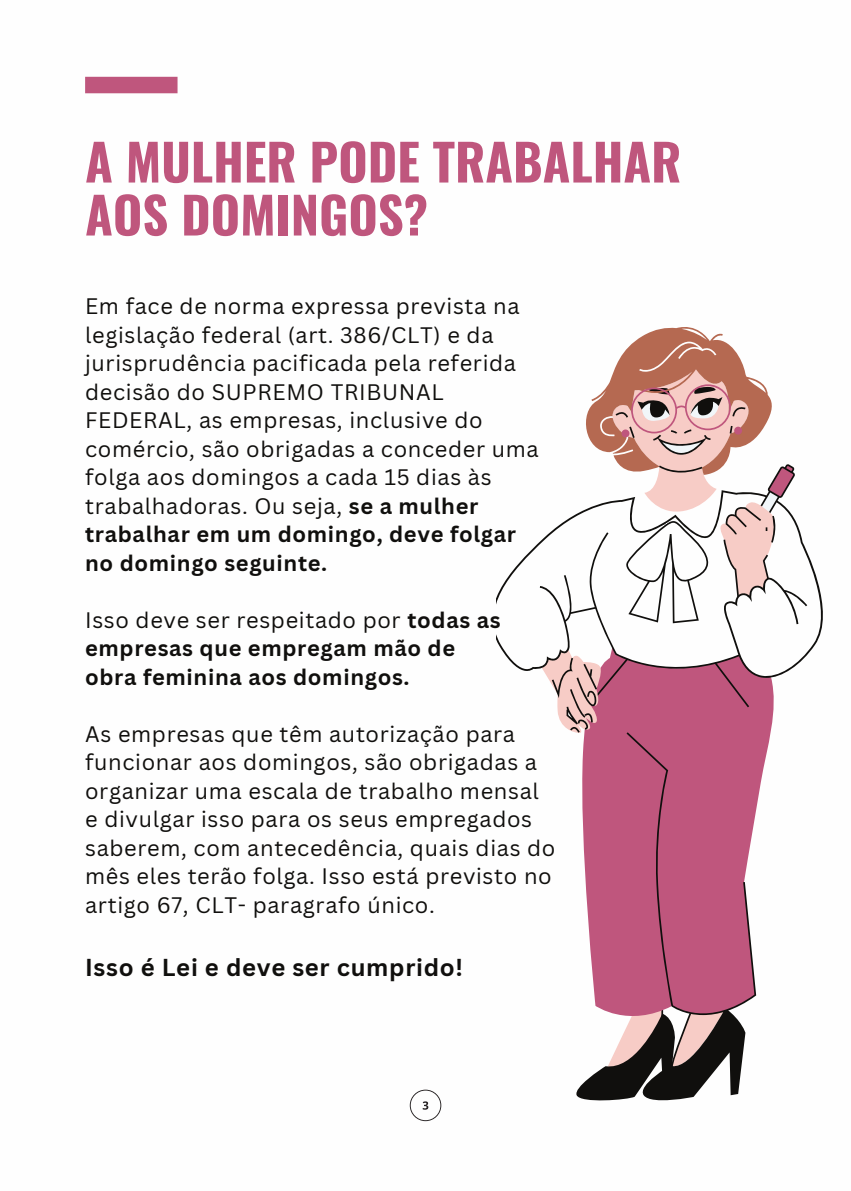
<style>
.page{position:relative;width:851px;height:1191px;background:#fff}
.page>*{position:absolute;margin:0;border:0;box-sizing:border-box;transform-origin:0 0}
.t1{font:700 50.4px/53px "Oswald";color:#bf567d}
.t2{font:700 23.8px "Canva Sans";letter-spacing:.03em;color:#100f0d}
.t3{font:21.8px/28.4px "Canva Sans";letter-spacing:.03em;color:#100f0d}
.t4{font:700 21.8px/28.4px "Canva Sans";letter-spacing:.03em;color:#100f0d}
.s1{font-weight:700}
.s2{font-weight:400}
</style>
<div class="page">
<svg style="left:576px;top:1031px;width:169px;height:70px"></svg>
<svg style="left:582px;top:733px;width:189px;height:298px"></svg>
<svg style="left:594px;top:733px;width:161px;height:295px;background:#be5e81"></svg>
<svg style="left:551px;top:678px;width:223px;height:55px;background:#c26987"></svg>
<svg style="left:496px;top:513px;width:325px;height:165px"></svg>
<svg style="left:578px;top:327px;width:216px;height:225px"></svg>
<div style="left:85px;top:77px;width:92px;height:16px;background:#bf567d"></div>
<svg style="left:409px;top:1090px;width:32px;height:31px"></svg>
<h2 class="t1" style="left:85px;top:133px;width:597px">A MULHER PODE TRABALHAR<br>AOS DOMINGOS?</h2>
<h1 class="t3" style="left:85px;top:292px;width:435px">Em face de norma expressa prevista na</h1>
<p class="t3" style="left:85px;top:320px;width:409px">legislação federal (art. 386/CLT) e da</p>
<p class="t3" style="left:85px;top:349px;width:432px">jurisprudência pacificada pela referida</p>
<p class="t3" style="left:85px;top:377px;width:360px">decisão do SUPREMO TRIBUNAL</p>
<p class="t3" style="left:85px;top:406px;width:455px">FEDERAL, as empresas, inclusive do comércio, são obrigadas a conceder uma folga aos domingos a cada 15 dias às trabalhadoras. Ou seja, <span class="s1">se a mulher trabalhar em um domingo, deve folgar</span></p>
<p class="t4" style="left:85px;top:548px;width:243px">no domingo seguinte.</p>
<p class="t4" style="left:85px;top:605px;width:417px"><span class="s2">Isso deve ser respeitado por</span> todas as empresas que empregam mão de</p>
<p class="t4" style="left:85px;top:662px;width:326px">obra feminina aos domingos.</p>
<p class="t3" style="left:85px;top:719px;width:431px">As empresas que têm autorização para</p>
<p class="t3" style="left:85px;top:748px;width:453px">funcionar aos domingos, são obrigadas a</p>
<p class="t3" style="left:85px;top:776px;width:455px">organizar uma escala de trabalho mensal</p>
<p class="t3" style="left:85px;top:805px;width:448px">e divulgar isso para os seus empregados</p>
<p class="t3" style="left:85px;top:833px;width:471px">saberem, com antecedência, quais dias do</p>
<p class="t3" style="left:85px;top:862px;width:468px">mês eles terão folga. Isso está previsto no</p>
<p class="t3" style="left:85px;top:890px;width:351px">artigo 67, CLT- paragrafo único.</p>
<p class="t2" style="left:85px;top:950px;width:379px">Isso é Lei e deve ser cumprido!</p>
</div>
